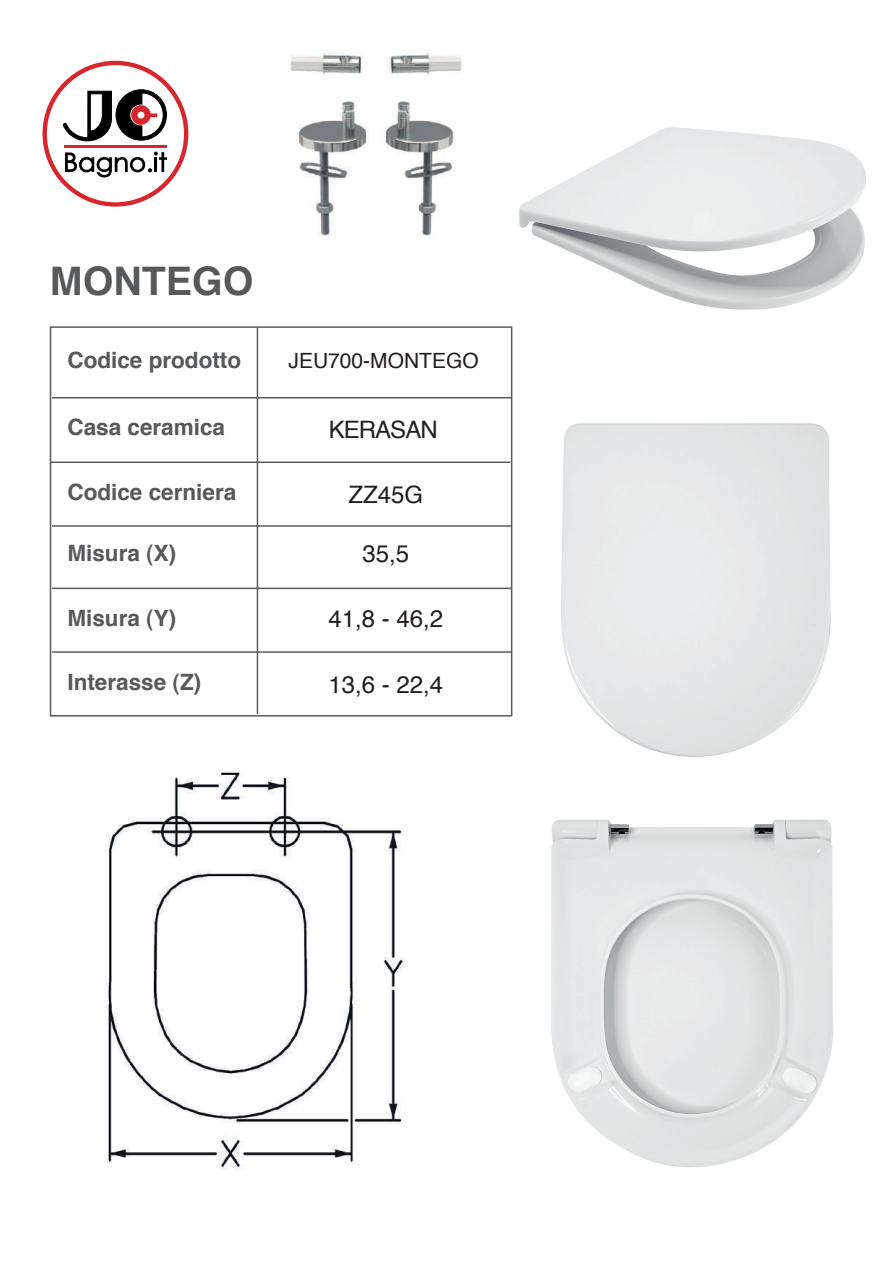
<style>
.page{position:relative;width:893px;height:1263px;background:#fff}
.page>*{position:absolute;margin:0;border:0;box-sizing:border-box;transform-origin:0 0}
.t1{font:700 39.3px "Helvetica";color:#57585a}
.t2{font:24px "Helvetica";color:#231f20}
.t3{font:24px "Helvetica";letter-spacing:-.04em;color:#231f20}
.t4{font:700 22.5px "Helvetica";color:#57585a}
.t5{font:21px "Helvetica";color:#231f20}
</style>
<div class="page">
<svg style="left:43px;top:61px;width:145px;height:146px"></svg>
<hr style="left:257px;top:327px;width:1px;height:387px;background:#57585a">
<hr style="left:52px;top:525px;width:459px;height:2px;background:#57585a">
<hr style="left:52px;top:588px;width:459px;height:1px;background:#57585a">
<hr style="left:52px;top:651px;width:459px;height:2px;background:#57585a">
<hr style="left:52px;top:397px;width:459px;height:1px;background:#57585a">
<hr style="left:51px;top:461px;width:459px;height:2px;background:#57585a">
<img style="left:551px;top:819px;width:283px;height:348px">
<img style="left:561px;top:423px;width:270px;height:334px">
<img style="left:519px;top:127px;width:348px;height:183px">
<img style="left:290px;top:53px;width:172px;height:183px">
<img style="left:106px;top:771px;width:299px;height:399px">
<h1 class="t1" style="left:50px;top:249px;width:205px">MONTEGO</h1>
<p class="t4" style="left:67px;top:342px;width:175px">Codice prodotto</p>
<p class="t5" style="left:289px;top:345px;width:192px">JEU700-MONTEGO</p>
<p class="t4" style="left:67px;top:409px;width:159px">Casa ceramica</p>
<p class="t4" style="left:67px;top:474px;width:170px">Codice cerniera</p>
<p class="t3" style="left:329px;top:411px;width:110px">KERASAN</p>
<p class="t2" style="left:348px;top:476px;width:76px">ZZ45G</p>
<p class="t4" style="left:67px;top:535px;width:110px">Misura (X)</p>
<p class="t2" style="left:362px;top:535px;width:48px">35,5</p>
<p class="t4" style="left:67px;top:600px;width:110px">Misura (Y)</p>
<p class="t4" style="left:67px;top:664px;width:135px">Interasse (Z)</p>
<p class="t2" style="left:328px;top:600px;width:116px">41,8 - 46,2</p>
<p class="t2" style="left:328px;top:665px;width:116px">13,6 - 22,4</p>
</div>
